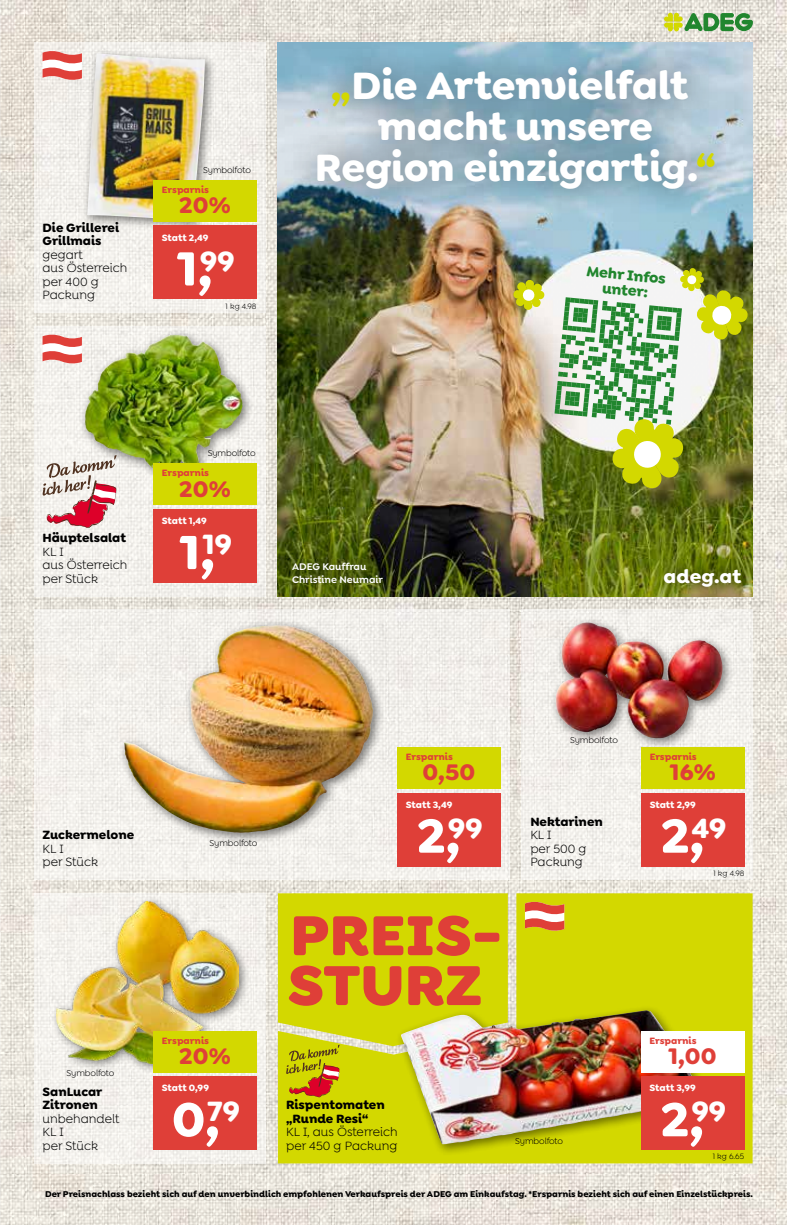
<style>
.page{position:relative;width:787px;height:1225px;background:#fff}
.page>*{position:absolute;margin:0;border:0;box-sizing:border-box;transform-origin:0 0}
.t1{font:700 51px "Goldplay Alt";color:#fff}
.t2{font:700 40.5px/40.5px "Goldplay Alt";letter-spacing:-.005em;color:#fff;text-align:center}
.t3{font:700 29.7px "Goldplay Alt";color:#fff}
.t4{font:700 24px "Goldplay Alt";color:#df3f38}
.t5{font:700 19.5px "Goldplay Alt";color:#fff}
.t6{font:700 15.15px/15.1px "Goldplay Alt";color:#21862e;text-align:center}
.t7{font:12.75px/13.5px "Goldplay Alt";color:#000}
.t8{font:700 12.75px/13.5px "Goldplay Alt";color:#000}
.t9{font:600 10.2px/12.3px "Goldplay Alt";color:#fff}
.t10{font:700 9.75px "Goldplay Alt";letter-spacing:-.005em;color:#fff}
.t11{font:700 9.75px "Goldplay Alt";color:#df3f38}
.t12{font:700 9px "Goldplay Alt";color:#000}
.t13{font:9px "Goldplay Alt";letter-spacing:-.015em;color:#000}
.t14{font:8.25px "Goldplay Alt";color:#000}
.s1{color:#d3d800}
</style>
<div class="page">
<img style="left:0;top:0;width:787px;height:1225px">
<img style="left:278px;top:43px;width:475px;height:553px">
<div style="left:34px;top:43px;width:231px;height:270px;background:#f2f0eb"></div>
<div style="left:34px;top:326px;width:231px;height:270px;background:#f3f1ec"></div>
<div style="left:522px;top:610px;width:231px;height:270px;background:#f2f0ec"></div>
<div style="left:34px;top:893px;width:231px;height:270px;background:#f3f1ec"></div>
<div style="left:34px;top:610px;width:475px;height:270px;background:#f2efeb"></div>
<svg style="left:664px;top:13px;width:89px;height:18px;background:#84b467"></svg>
<div style="left:278px;top:893px;width:474px;height:270px;background:#d3d800"></div>
<div style="left:287px;top:39px;width:457px;height:179px;background:#000;opacity:.5"></div>
<div style="left:278px;top:548px;width:118px;height:50px;background:#000;opacity:.75"></div>
<svg style="left:513px;top:280px;width:31px;height:30px"></svg>
<svg style="left:554px;top:268px;width:194px;height:221px"></svg>
<div style="left:649px;top:554px;width:106px;height:47px;background:#000;opacity:.75"></div>
<svg style="left:0;top:0;width:1px;height:800px"></svg>
<div style="left:79px;top:329px;width:175px;height:157px;background:#000;opacity:.5"></div>
<img style="left:85px;top:335px;width:89px;height:79px">
<div style="left:82px;top:48px;width:135px;height:185px;background:#000;opacity:.5"></div>
<img style="left:87px;top:53px;width:118px;height:168px">
<div style="left:50px;top:896px;width:200px;height:179px;background:#000;opacity:.5"></div>
<img style="left:56px;top:902px;width:183px;height:161px">
<div style="left:118px;top:619px;width:267px;height:226px;background:#000;opacity:.5"></div>
<img style="left:138px;top:625px;width:136px;height:158px">
<div style="left:395px;top:1004px;width:309px;height:152px;background:#000;opacity:.5"></div>
<img style="left:400px;top:1010px;width:293px;height:134px">
<div style="left:549px;top:616px;width:185px;height:134px;background:#000;opacity:.5"></div>
<img style="left:555px;top:622px;width:167px;height:116px">
<svg style="left:43px;top:50px;width:39px;height:30px"></svg>
<svg style="left:43px;top:334px;width:39px;height:30px"></svg>
<div style="left:153px;top:226px;width:104px;height:73px;background:#df3f38"></div>
<div style="left:153px;top:180px;width:104px;height:42px;background:#d3d800"></div>
<div style="left:153px;top:509px;width:104px;height:74px;background:#df3f38"></div>
<div style="left:153px;top:464px;width:104px;height:41px;background:#d3d800"></div>
<div style="left:153px;top:1076px;width:104px;height:74px;background:#df3f38"></div>
<div style="left:153px;top:1031px;width:104px;height:41px;background:#d3d800"></div>
<div style="left:641px;top:793px;width:103px;height:73px;background:#df3f38"></div>
<div style="left:641px;top:747px;width:103px;height:42px;background:#d3d800"></div>
<div style="left:397px;top:793px;width:103px;height:73px;background:#df3f38"></div>
<div style="left:397px;top:747px;width:103px;height:42px;background:#d3d800"></div>
<div style="left:641px;top:1076px;width:103px;height:74px;background:#df3f38"></div>
<div style="left:641px;top:1031px;width:103px;height:41px;background:#fff"></div>
<svg style="left:525px;top:901px;width:39px;height:30px"></svg>
<svg style="left:278px;top:893px;width:230px;height:204px;background:#d6b32f"></svg>
<svg style="left:43px;top:455px;width:74px;height:73px"></svg>
<p class="t8" style="left:43px;top:220px;width:78px">Die Grillerei<br>Grillmais</p>
<p class="t7" style="left:43px;top:248px;width:86px">gegart<br>aus Österreich per 400 g<br>Packung</p>
<p class="t13" style="left:203px;top:165px;width:49px">Symbolfoto</p>
<p class="t11" style="left:162px;top:183px;width:49px">Ersparnis</p>
<h3 class="t4" style="left:179px;top:189px;width:53px">20%</h3>
<p class="t10" style="left:162px;top:231px;width:48px">Statt 2,49</p>
<h1 class="t1" style="left:177px;top:235px;width:59px">1,<sup>99</sup></h1>
<p class="t14" style="left:225px;top:301px;width:33px">1 kg 4.98</p>
<h2 class="t2" style="left:315px;top:65px;width:403px"><span class="s1">„</span>Die Artenvielfalt macht unsere<br>Region einzigartig.<span class="s1">“</span></h2>
<p class="t6" style="left:587px;top:264px;width:81px;rotate:5deg">Mehr Infos unter:</p>
<p class="t8" style="left:43px;top:531px;width:85px">Häuptelsalat</p>
<p class="t7" style="left:43px;top:545px;width:86px">KL I<br>aus Österreich per Stück</p>
<p class="t13" style="left:208px;top:448px;width:49px">Symbolfoto</p>
<p class="t11" style="left:162px;top:467px;width:49px">Ersparnis</p>
<h3 class="t4" style="left:179px;top:473px;width:53px">20%</h3>
<p class="t10" style="left:162px;top:514px;width:47px">Statt 1,49</p>
<h1 class="t1" style="left:180px;top:519px;width:54px">1,<sup>19</sup></h1>
<p class="t9" style="left:292px;top:561px;width:92px">ADEG Kauffrau<br>Christine Neumair</p>
<h3 class="t5" style="left:663px;top:563px;width:79px">adeg.at</h3>
<p class="t8" style="left:43px;top:828px;width:93px">Zuckermelone</p>
<p class="t7" style="left:43px;top:842px;width:57px">KL I<br>per Stück</p>
<p class="t13" style="left:209px;top:837px;width:49px">Symbolfoto</p>
<p class="t13" style="left:570px;top:735px;width:49px">Symbolfoto</p>
<p class="t11" style="left:406px;top:750px;width:49px">Ersparnis</p>
<p class="t11" style="left:649px;top:750px;width:49px">Ersparnis</p>
<h3 class="t4" style="left:422px;top:756px;width:54px">0,50</h3>
<h3 class="t4" style="left:670px;top:756px;width:47px">16%</h3>
<p class="t10" style="left:406px;top:798px;width:48px">Statt 3,49</p>
<p class="t10" style="left:649px;top:798px;width:48px">Statt 2,99</p>
<h3 class="t3" style="left:448px;top:808px;width:36px">99</h3>
<h1 class="t1" style="left:417px;top:802px;width:45px">2,</h1>
<p class="t8" style="left:530px;top:814px;width:74px">Nektarinen</p>
<p class="t7" style="left:530px;top:828px;width:58px">KL I<br>per 500 g</p>
<p class="t7" style="left:530px;top:855px;width:54px">Packung</p>
<h1 class="t1" style="left:661px;top:802px;width:67px">2,<sup>49</sup></h1>
<p class="t14" style="left:713px;top:868px;width:33px">1 kg 4.98</p>
<p class="t13" style="left:66px;top:1067px;width:49px">Symbolfoto</p>
<p class="t8" style="left:43px;top:1084px;width:61px">SanLucar<br>Zitronen</p>
<p class="t7" style="left:43px;top:1112px;width:78px">unbehandelt<br>KL I<br>per Stück</p>
<p class="t11" style="left:162px;top:1034px;width:49px">Ersparnis</p>
<h3 class="t4" style="left:179px;top:1040px;width:53px">20%</h3>
<p class="t10" style="left:162px;top:1081px;width:49px">Statt 0,99</p>
<h1 class="t1" style="left:172px;top:1086px;width:70px">0,<sup>79</sup></h1>
<p class="t8" style="left:286px;top:1098px;width:100px">Rispentomaten „Runde Resi“</p>
<p class="t7" style="left:286px;top:1125px;width:113px">KL I, aus Österreich per 450 g Packung</p>
<p class="t13" style="left:515px;top:1136px;width:49px">Symbolfoto</p>
<p class="t11" style="left:649px;top:1034px;width:49px">Ersparnis</p>
<h3 class="t4" style="left:668px;top:1040px;width:50px">1,00</h3>
<p class="t10" style="left:649px;top:1081px;width:48px">Statt 3,99</p>
<h1 class="t1" style="left:660px;top:1086px;width:67px">2,<sup>99</sup></h1>
<p class="t14" style="left:712px;top:1152px;width:33px">1 kg 6.65</p>
<p class="t12" style="left:45px;top:1187px;width:709px">Der Preisnachlass bezieht sich auf den unverbindlich empfohlenen Verkaufspreis der ADEG am Einkaufstag. *Ersparnis bezieht sich auf einen Einzelstückpreis.</p>
</div>
